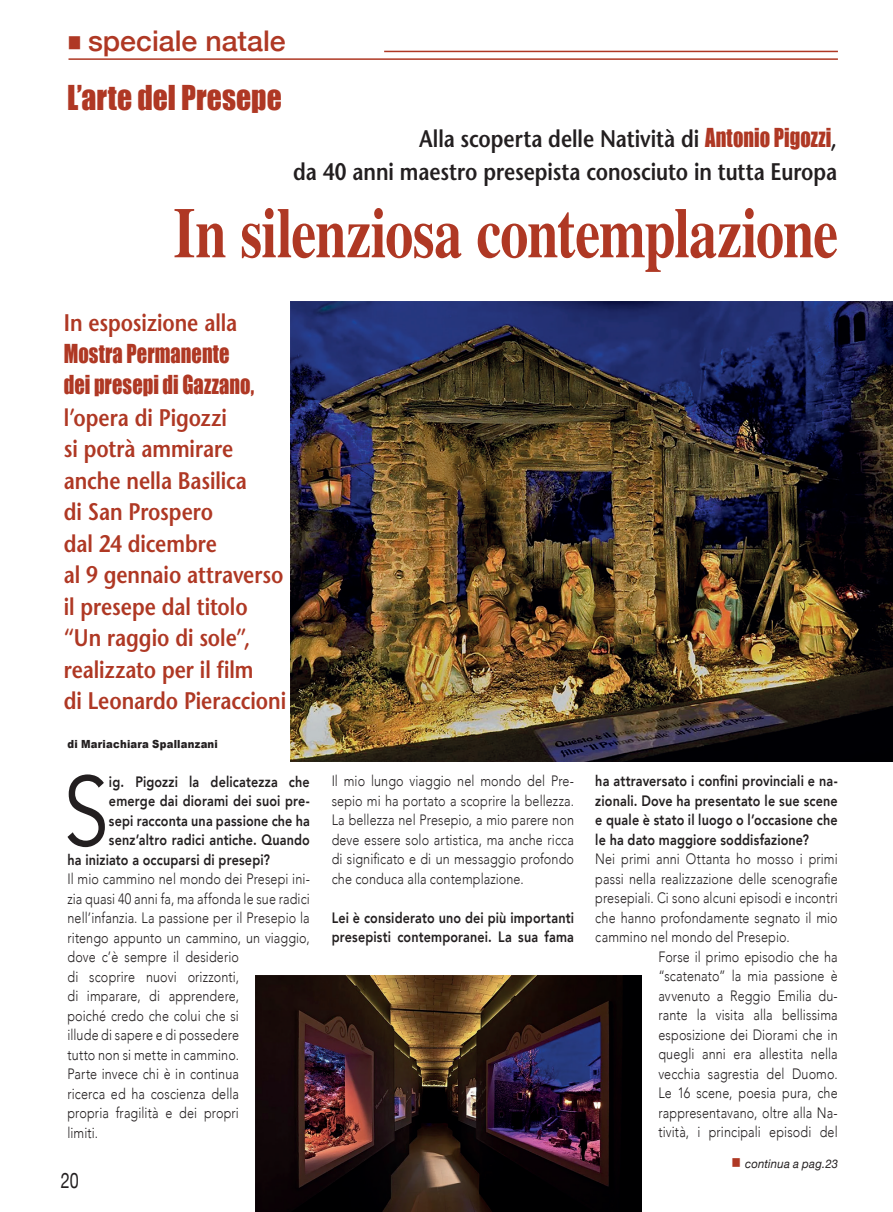
<style>
.page{position:relative;width:893px;height:1212px;background:#fff}
.page>*{position:absolute;margin:0;border:0;box-sizing:border-box;transform-origin:0 0}
.t1{font:97.65px "Avenir";color:#231f20;scale:.84 1}
.t2{font:700 71.4px "Times";letter-spacing:-.015em;color:#af3824;scale:.79 1}
.t3{font:31.5px "Impact";color:#af3824;scale:.94 1}
.t4{font:500 28.5px "Helvetica Neue";color:#af3824}
.t5{font:600 24px/31.5px "Stone Sans";color:#af3824;scale:.85 1}
.t6{font:600 24px/33px "Stone Sans";color:#231f20;text-align:right;scale:.85 1}
.t7{font:24px/31.5px "Impact";letter-spacing:.005em;color:#af3824;scale:.85 1}
.t8{font:21.6px "Helvetica Neue";color:#231f20;scale:.75 1}
.t9{font:300 15px/19.5px "Avenir";letter-spacing:.01em;color:#231f20;scale:.84 1}
.t10{font:800 15px/19.5px "Avenir";letter-spacing:.01em;color:#231f20;scale:.84 1}
.t11{font:italic 12px "Helvetica Neue";letter-spacing:.015em;color:#231f20;scale:.95 1}
.t12{font:900 11.25px "Arial";letter-spacing:.02em;color:#231f20;scale:.9 1}
.s1{font-family:"Impact";font-weight:400;color:#af3824}
.s2{color:#af3824}
</style>
<div class="page">
<hr style="left:68px;top:58px;width:770px;height:2px;background:#af3824">
<hr style="left:384px;top:51px;width:454px;height:1px;background:#af3824">
<img style="left:291px;top:302px;width:602px;height:459px">
<img style="left:256px;top:975px;width:385px;height:237px">
<h3 class="t4" style="left:67px;top:18px;width:220px">■ speciale natale</h3>
<h3 class="t3" style="left:67px;top:73px;width:230px">L’arte del Presepe</h3>
<h3 class="t6" style="left:293px;top:121px;width:641px">Alla scoperta delle Natività di <span class="s1">Antonio Pigozzi</span>,<br>da 40 anni maestro presepista conosciuto in tutta Europa</h3>
<h2 class="t2" style="left:173px;top:190px;width:843px">In silenziosa contemplazione</h2>
<h3 class="t5" style="left:64px;top:307px;width:205px">In esposizione alla</h3>
<h3 class="t7" style="left:64px;top:337px;width:225px">Mostra Permanente dei presepi di Gazzano,</h3>
<h3 class="t5" style="left:64px;top:401px;width:263px">l’opera di Pigozzi<br>si potrà ammirare anche nella Basilica<br>di San Prospero<br>dal 24 dicembre<br>al 9 gennaio attraverso il presepe dal titolo “Un raggio di sole”, realizzato per il film<br>di Leonardo Pieraccioni</h3>
<p class="t12" style="left:67px;top:736px;width:169px">di Mariachiara Spallanzani</p>
<h1 class="t1" style="left:63px;top:753px;width:56px">S</h1>
<p class="t10" style="left:109px;top:772px;width:241px">ig. Pigozzi la delicatezza che</p>
<p class="t10" style="left:109px;top:791px;width:241px">emerge dai diorami dei suoi pre-</p>
<p class="t10" style="left:109px;top:811px;width:241px">sepi racconta una passione che ha</p>
<p class="t10" style="left:109px;top:830px;width:241px">senz’altro radici antiche. Quando</p>
<p class="t10" style="left:67px;top:850px;width:243px">ha iniziato a occuparsi di presepi?</p>
<p class="t9" style="left:67px;top:869px;width:290px">Il mio cammino nel mondo dei Presepi ini&shy;zia quasi 40 anni fa, ma affonda le sue radici nell’infanzia. La passione per il Presepio la ritengo appunto un cammino, un viaggio, dove c’è sempre il desiderio<br>di scoprire nuovi orizzonti,<br>di imparare, di apprendere,<br>poiché credo che colui che si<br>illude di sapere e di possedere<br>tutto non si mette in cammino.<br>Parte invece chi è in continua<br>ricerca ed ha coscienza della<br>propria fragilità e dei propri<br>limiti.</p>
<h3 class="t8" style="left:61px;top:1164px;width:26px">20</h3>
<p class="t9" style="left:332px;top:771px;width:290px;text-align:justify">Il mio lungo viaggio nel mondo del Pre&shy;sepio mi ha portato a scoprire la bellezza.<br>La bellezza nel Presepio, a mio parere non deve essere solo artistica, ma anche ricca di significato e di un messaggio profondo che conduca alla contemplazione.</p>
<p class="t10" style="left:332px;top:908px;width:290px">Lei è considerato uno dei più importanti presepisti contemporanei. La sua fama</p>
<p class="t10" style="left:595px;top:771px;width:290px;text-align:justify">ha attraversato i confini provinciali e na&shy;zionali. Dove ha presentato le sue scene e quale è stato il luogo o l’occasione che le ha dato maggiore soddisfazione?</p>
<p class="t9" style="left:595px;top:849px;width:290px">Nei primi anni Ottanta ho mosso i primi</p>
<p class="t9" style="left:595px;top:869px;width:290px">passi nella realizzazione delle scenografie</p>
<p class="t9" style="left:595px;top:888px;width:290px">presepiali. Ci sono alcuni episodi e incontri</p>
<p class="t9" style="left:595px;top:908px;width:290px">che hanno profondamente segnato il mio</p>
<p class="t9" style="left:595px;top:927px;width:233px">cammino nel mondo del Presepio.</p>
<p class="t9" style="left:658px;top:947px;width:215px">Forse il primo episodio che ha</p>
<p class="t9" style="left:658px;top:966px;width:215px">“scatenato” la mia passione è</p>
<p class="t9" style="left:658px;top:986px;width:215px">avvenuto a Reggio Emilia du-</p>
<p class="t9" style="left:658px;top:1005px;width:215px">rante la visita alla bellissima</p>
<p class="t9" style="left:658px;top:1025px;width:215px">esposizione dei Diorami che in</p>
<p class="t9" style="left:658px;top:1044px;width:215px">quegli anni era allestita nella</p>
<p class="t9" style="left:658px;top:1064px;width:215px">vecchia sagrestia del Duomo.</p>
<p class="t9" style="left:658px;top:1083px;width:215px">Le 16 scene, poesia pura, che</p>
<p class="t9" style="left:658px;top:1103px;width:215px">rappresentavano, oltre alla Na-</p>
<p class="t9" style="left:658px;top:1122px;width:215px">tività, i principali episodi del</p>
<p class="t11" style="left:731px;top:1155px;width:114px"><span class="s2">■</span> continua a pag.23</p>
</div>
